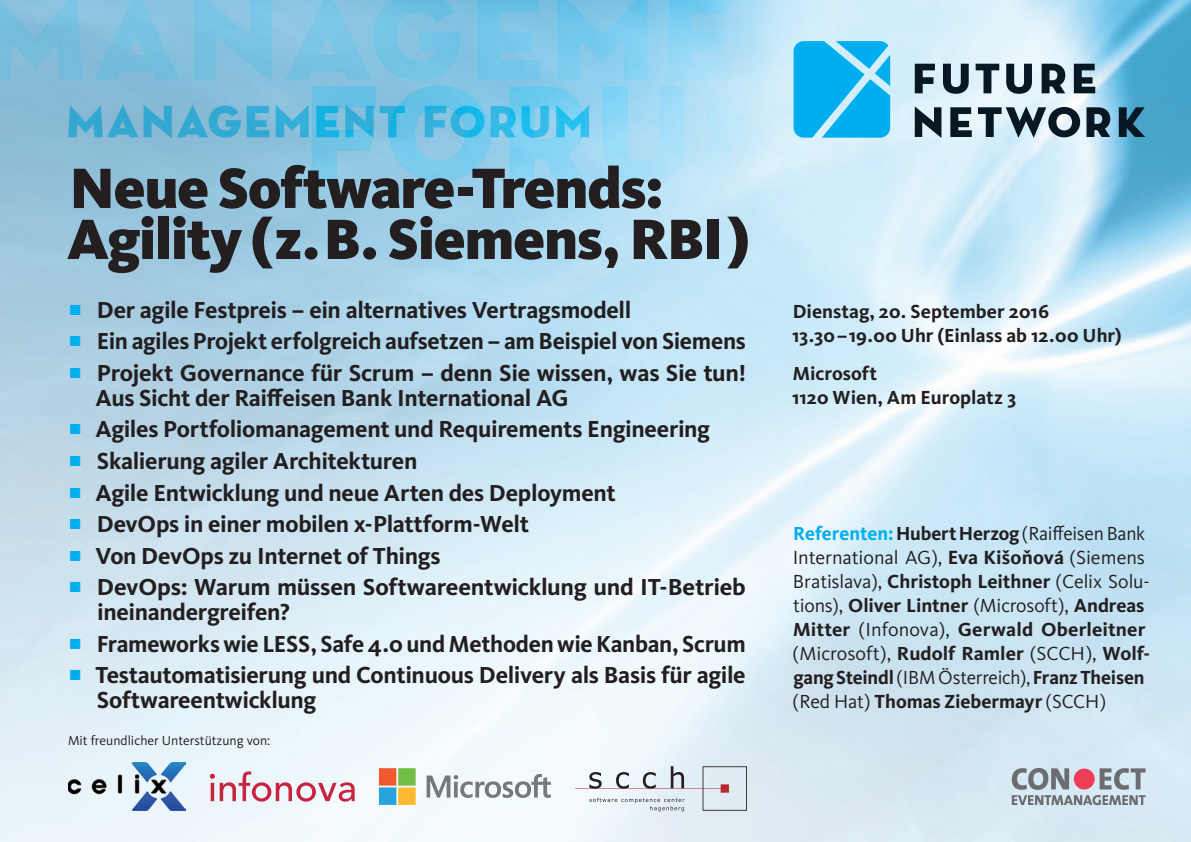
<style>
.page{position:relative;width:1191px;height:842px;background:#fff}
.page>*{position:absolute;margin:0;border:0;box-sizing:border-box;transform-origin:0 0}
.t1{font:900 58.8px/51px "Kievit OT";letter-spacing:-.02em;color:#231f20}
.t2{font:700 24px/31.6px "Kievit OT";letter-spacing:-.015em;color:#231f20}
.t3{font:19.6px/24px "Kievit OT";letter-spacing:-.005em;color:#231f20}
.t4{font:700 19.6px/24px "Kievit OT";color:#231f20}
.t5{font:13.6px "Kievit OT";color:#231f20}
.s1{font-weight:700;color:#00aeef}
.s2{font-weight:700}
.s3{font-family:"Kievit Offc Pro";font-weight:700}
</style>
<div class="page">
<img style="left:0;top:0;width:1191px;height:842px">
<svg style="left:793px;top:41px;width:97px;height:97px;background:#22b8f0"></svg>
<svg style="left:914px;top:64px;width:21px;height:29px"></svg>
<svg style="left:943px;top:64px;width:25px;height:30px"></svg>
<svg style="left:975px;top:64px;width:24px;height:29px"></svg>
<svg style="left:1006px;top:64px;width:26px;height:30px"></svg>
<svg style="left:1041px;top:64px;width:24px;height:29px"></svg>
<svg style="left:1073px;top:64px;width:22px;height:29px"></svg>
<svg style="left:914px;top:106px;width:27px;height:32px"></svg>
<svg style="left:950px;top:107px;width:21px;height:30px"></svg>
<svg style="left:978px;top:107px;width:102px;height:31px;background:#7c8d96"></svg>
<svg style="left:1086px;top:107px;width:24px;height:30px"></svg>
<svg style="left:1118px;top:107px;width:27px;height:30px"></svg>
<img style="left:68px;top:763px;width:118px;height:47px">
<svg style="left:426px;top:774px;width:125px;height:24px"></svg>
<svg style="left:379px;top:768px;width:36px;height:37px"></svg>
<svg style="left:575px;top:766px;width:172px;height:45px"></svg>
<svg style="left:210px;top:771px;width:145px;height:31px"></svg>
<svg style="left:1011px;top:768px;width:134px;height:37px;background:#adacb4"></svg>
<svg style="left:70px;top:305px;width:10px;height:9px"></svg>
<svg style="left:70px;top:336px;width:10px;height:10px"></svg>
<svg style="left:70px;top:368px;width:10px;height:10px"></svg>
<svg style="left:70px;top:424px;width:10px;height:10px"></svg>
<svg style="left:70px;top:456px;width:10px;height:10px"></svg>
<svg style="left:70px;top:487px;width:10px;height:10px"></svg>
<svg style="left:70px;top:519px;width:10px;height:10px"></svg>
<svg style="left:70px;top:551px;width:10px;height:10px"></svg>
<svg style="left:70px;top:582px;width:10px;height:10px"></svg>
<svg style="left:70px;top:639px;width:10px;height:10px"></svg>
<svg style="left:70px;top:670px;width:10px;height:10px"></svg>
<h1 class="t1" style="left:67px;top:162px;width:684px">Neue Software-Trends:<br>Agility (z. B. Siemens, RBI)</h1>
<p class="t2" style="left:97px;top:293px;width:651px">Der agile Festpreis – ein alternatives Vertragsmodell<br>Ein agiles Projekt erfolgreich aufsetzen – am Beispiel von Siemens<br>Projekt Governance für Scrum – denn Sie wissen, was Sie tun!</p>
<p class="t2" style="left:96px;top:381px;width:652px">Aus Sicht der Raiffeisen Bank International AG<br>Agiles Portfoliomanagement und Requirements Engineering Skalierung agiler Architekturen<br>Agile Entwicklung und neue Arten des Deployment<br>DevOps in einer mobilen x-Plattform-Welt<br>Von DevOps zu Internet of Things<br>DevOps: Warum müssen Softwareentwicklung und IT-Betrieb</p>
<p class="t2" style="left:96px;top:596px;width:651px">ineinandergreifen?<br>Frameworks wie LESS, Safe 4.0 und Methoden wie Kanban, Scrum<br>Testautomatisierung und Continuous Delivery als Basis für agile</p>
<p class="t2" style="left:97px;top:684px;width:221px">Softwareentwicklung</p>
<p class="t5" style="left:68px;top:732px;width:204px">Mit freundlicher Unterstützung von:</p>
<p class="t4" style="left:792px;top:299px;width:331px">Dienstag, 20. September 2016<br>13.30–19.00 Uhr (Einlass ab 12.00 Uhr)</p>
<p class="t4" style="left:792px;top:361px;width:225px">Microsoft<br>1120 Wien, Am Europlatz 3</p>
<p class="t3" style="left:792px;top:521px;width:359px"><span class="s1">Referenten:</span> <span class="s2">Hubert Herzog</span> (Raiffeisen Bank International AG), <span class="s3">Eva Kišoňová</span> (Siemens Bratislava), <span class="s2">Christoph Leithner</span> (Celix Solu&shy;tions), <span class="s2">Oliver Lintner</span> (Microsoft), <span class="s2">Andreas Mitter</span> (Infonova), <span class="s2">Gerwald Oberleitner </span>(Microsoft), <span class="s2">Rudolf Ramler</span> (SCCH), <span class="s2">Wolf&shy;gang Steindl</span> (IBM Österreich), <span class="s2">Franz Theisen </span>(Red Hat) <span class="s2">Thomas Ziebermayr</span> (SCCH)</p>
</div>
